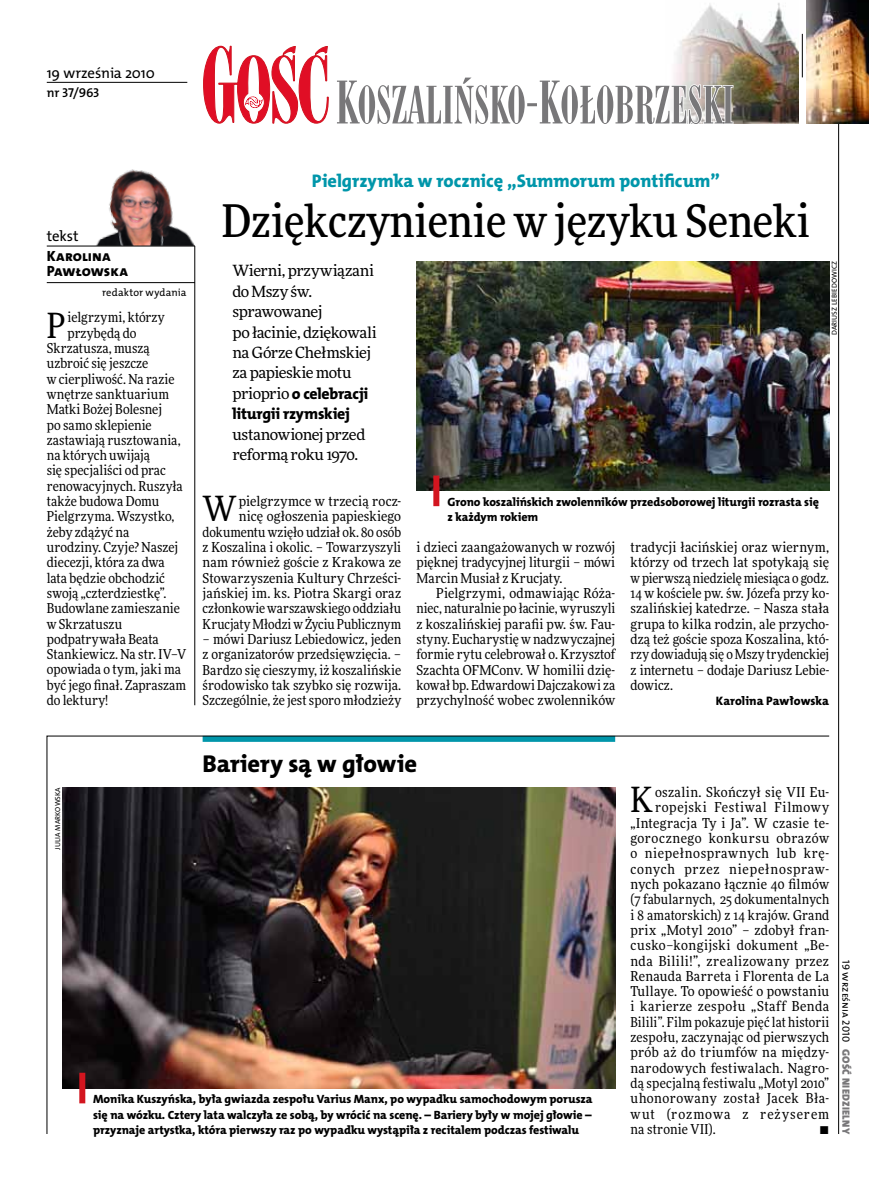
<style>
.page{position:relative;width:893px;height:1191px;background:#fff}
.page>*{position:absolute;margin:0;border:0;box-sizing:border-box;transform-origin:0 0}
.t1{font:500 45px "Freeday Narrow";color:#000}
.t2{font:34.8px "Freeday Narrow News";color:#000}
.t3{font:24.45px "The Mix HP8 Ex Bld";letter-spacing:-.005em;color:#000}
.t4{font:18.3px "The Mix HP8 Ex Bld";color:#0096aa}
.t5{font:15.75px/20.4px "The Mix HP8 Ex Bld";letter-spacing:-.015em;color:#000}
.t6{font:15.45px/20.4px "Freeday News";letter-spacing:-.025em;color:#000}
.t7{font:14.85px "The Mix HP5 Plain";letter-spacing:-.01em;color:#000}
.t8{font:14.85px/15.3px "The Mix HP8 Ex Bld";letter-spacing:.005em;color:#000}
.t9{font:13.65px/15.3px "Freeday Narrow News";letter-spacing:.01em;color:#000;text-align:justify}
.t10{font:13.65px "Freeday Narrow News";letter-spacing:.035em;color:#000}
.t11{font:13.65px "Freeday Narrow News";letter-spacing:.03em;color:#000}
.t12{font:13.65px "Freeday Narrow News";letter-spacing:.04em;color:#000}
.t13{font:13.65px "Freeday Narrow News";letter-spacing:.055em;color:#000}
.t14{font:13.65px "Freeday Narrow News";letter-spacing:.045em;color:#000}
.t15{font:13.65px "Freeday Narrow News";letter-spacing:.065em;color:#000}
.t16{font:12.9px "The Mix HP6 Se Bld";letter-spacing:-.01em;color:#000}
.t17{font:12.3px "The Mix HP8 Ex Bld";color:#000}
.t18{font:12px/15.3px "The Mix HP8 Ex Bld";letter-spacing:-.005em;color:#000;text-align:justify}
.t19{font:10.5px "The Mix HP5 Plain";letter-spacing:.01em;color:#000}
.t20{font:10.5px "The Mix HP9 Blk";letter-spacing:.025em;color:#787779}
.t21{font:7.2px "The Mix HP5 Plain";letter-spacing:.015em;color:#000}
.s1{font-family:"Freeday News";font-size:15.45px}
</style>
<div class="page">
<hr style="left:838px;top:68px;width:1px;height:1066px;background:#000">
<hr style="left:802px;top:34px;width:1px;height:43px;background:#000">
<svg style="left:47px;top:735px;width:783px;height:399px"></svg>
<hr style="left:195px;top:246px;width:1px;height:459px;background:#000">
<img style="left:674px;top:3px;width:124px;height:121px">
<img style="left:806px;top:0;width:63px;height:123px">
<svg style="left:203px;top:46px;width:126px;height:78px"></svg>
<svg style="left:337px;top:78px;width:397px;height:46px"></svg>
<img style="left:76px;top:169px;width:119px;height:77px">
<hr style="left:47px;top:246px;width:148px;height:1px;background:#000">
<hr style="left:47px;top:282px;width:148px;height:1px;background:#000">
<hr style="left:47px;top:82px;width:140px;height:1px;background:#000">
<img style="left:62px;top:787px;width:553px;height:301px">
<div style="left:79px;top:1072px;width:6px;height:31px;background:#d3151f"></div>
<img style="left:416px;top:261px;width:413px;height:230px">
<div style="left:433px;top:475px;width:6px;height:31px;background:#d3151f"></div>
<p class="t7" style="left:47px;top:63px;width:110px">19 września 2010</p>
<p class="t16" style="left:47px;top:85px;width:54px">nr 37/963</p>
<p class="t7" style="left:47px;top:227px;width:33px">tekst</p>
<p class="t8" style="left:47px;top:249px;width:83px">Karolina<br>Pawłowska</p>
<p class="t19" style="left:102px;top:285px;width:86px">redaktor wydania</p>
<h2 class="t2" style="left:47px;top:304px;width:20px">P</h2>
<p class="t9" style="left:68px;top:310px;width:99px">ielgrzymi, którzy</p>
<p class="t9" style="left:68px;top:325px;width:70px">przybędą do</p>
<p class="t9" style="left:47px;top:340px;width:104px">Skrzatusza, muszą</p>
<p class="t9" style="left:47px;top:356px;width:103px">uzbroić się jeszcze</p>
<p class="t9" style="left:47px;top:371px;width:129px">w cierpliwość. Na razie</p>
<p class="t9" style="left:47px;top:386px;width:124px">wnętrze sanktuarium</p>
<p class="t9" style="left:47px;top:401px;width:117px">Matki Bożej Bolesnej</p>
<p class="t9" style="left:47px;top:417px;width:106px">po samo sklepienie</p>
<p class="t9" style="left:47px;top:432px;width:135px">zastawiają rusztowania,</p>
<p class="t9" style="left:47px;top:447px;width:105px">na których uwijają</p>
<p class="t9" style="left:47px;top:463px;width:120px">się specjaliści od prac</p>
<p class="t9" style="left:47px;top:478px;width:138px">renowacyjnych. Ruszyła</p>
<p class="t9" style="left:47px;top:493px;width:114px">także budowa Domu</p>
<p class="t9" style="left:47px;top:509px;width:129px">Pielgrzyma. Wszystko,</p>
<p class="t9" style="left:47px;top:524px;width:84px">żeby zdążyć na</p>
<p class="t9" style="left:47px;top:539px;width:133px">urodziny. Czyje? Naszej</p>
<p class="t9" style="left:47px;top:554px;width:120px">diecezji, która za dwa</p>
<p class="t9" style="left:47px;top:570px;width:120px">lata będzie obchodzić</p>
<p class="t9" style="left:47px;top:585px;width:121px">swoją „czterdziestkę”.</p>
<p class="t9" style="left:47px;top:600px;width:135px">Budowlane zamieszanie</p>
<p class="t9" style="left:47px;top:616px;width:77px">w Skrzatuszu</p>
<p class="t9" style="left:47px;top:631px;width:114px">podpatrywała Beata</p>
<p class="t9" style="left:47px;top:646px;width:141px">Stankiewicz. Na str. IV–V</p>
<p class="t9" style="left:47px;top:662px;width:136px">opowiada o tym, jaki ma</p>
<p class="t9" style="left:47px;top:677px;width:141px">być jego finał. Zapraszam</p>
<p class="t9" style="left:47px;top:692px;width:63px">do lektury!</p>
<h3 class="t4" style="left:312px;top:169px;width:409px">Pielgrzymka w rocznicę „Summorum pontificum”</h3>
<h1 class="t1" style="left:222px;top:193px;width:590px">Dziękczynienie w języku Seneki</h1>
<p class="t6" style="left:232px;top:260px;width:146px">Wierni, przywiązani do Mszy św. sprawowanej<br>po łacinie, dziękowali na Górze Chełmskiej za papieskie motu</p>
<p class="t5" style="left:232px;top:383px;width:138px"><span class="s1">prioprio</span> o celebracji liturgii rzymskiej</p>
<p class="t6" style="left:232px;top:423px;width:134px">ustanowionej przed reformą roku 1970.</p>
<h2 class="t2" style="left:203px;top:488px;width:36px">W</h2>
<p class="t9" style="left:203px;top:493px;width:200px;text-align:right">pielgrzymce w trzecią rocz-<br>nicę ogłoszenia papieskiego dokumentu wzięło udział ok. 80 osób z Koszalina i okolic. – Towarzyszyli nam również goście z Krakowa ze Stowarzyszenia Kultury Chrześci&shy;jańskiej im. ks. Piotra Skargi oraz członkowie warszawskiego oddziału Krucjaty Młodzi w Życiu Publicznym</p>
<p class="t9" style="left:203px;top:631px;width:200px">– mówi Dariusz Lebiedowicz, jeden z organizatorów przedsięwzięcia. – Bardzo się cieszymy, iż koszalińskie środowisko tak szybko się rozwija.<br>Szczególnie, że jest sporo młodzieży</p>
<p class="t21" style="left:830px;top:335px;width:75px;rotate:-90deg">Dariusz Lebiedowicz</p>
<p class="t18" style="left:448px;top:494px;width:373px">Grono koszalińskich zwolenników przedsoborowej liturgii rozrasta się z każdym rokiem</p>
<p class="t9" style="left:417px;top:539px;width:200px">i dzieci zaangażowanych w rozwój pięknej tradycyjnej liturgii – mówi Marcin Musiał z Krucjaty.</p>
<p class="t9" style="left:417px;top:585px;width:200px;text-indent:20px">Pielgrzymi, odmawiając Róża&shy;niec, naturalnie po łacinie, wyruszyli z koszalińskiej parafii pw. św. Fau&shy;styny. Eucharystię w nadzwyczajnej formie rytu celebrował o. Krzysztof Szachta OFMConv. W homilii dzię&shy;kował bp. Edwardowi Dajczakowi za przychylność wobec zwolenników</p>
<p class="t9" style="left:630px;top:539px;width:200px">tradycji łacińskiej oraz wiernym, którzy od trzech lat spotykają się w pierwszą niedzielę miesiąca o godz.<br>14 w kościele pw. św. Józefa przy ko&shy;szalińskiej katedrze. – Nasza stała grupa to kilka rodzin, ale przycho&shy;dzą też goście spoza Koszalina, któ&shy;rzy dowiadują się o Mszy trydenckiej z internetu – dodaje Dariusz Lebie&shy;dowicz.</p>
<p class="t17" style="left:716px;top:693px;width:115px">Karolina Pawłowska</p>
<h3 class="t3" style="left:203px;top:747px;width:216px">Bariery są w głowie</h3>
<p class="t21" style="left:53px;top:850px;width:64px;rotate:-90deg">Julia Markowska</p>
<p class="t18" style="left:93px;top:1091px;width:501px">Monika Kuszyńska, była gwiazda zespołu Varius Manx, po wypadku samochodowym porusza się na wózku. Cztery lata walczyła ze sobą, by wrócić na scenę. – Bariery były w mojej głowie – przyznaje artystka, która pierwszy raz po wypadku wystąpiła z recitalem podczas festiwalu</p>
<h2 class="t2" style="left:630px;top:778px;width:24px">K</h2>
<p class="t9" style="left:655px;top:784px;width:176px">oszalin. Skończył się VII Eu-</p>
<p class="t14" style="left:655px;top:799px;width:176px">ropejski Festiwal Filmowy</p>
<p class="t9" style="left:630px;top:815px;width:200px">„Integracja Ty i Ja”. W czasie te-</p>
<p class="t12" style="left:630px;top:829px;width:200px">gorocznego konkursu obrazów</p>
<p class="t12" style="left:630px;top:845px;width:200px">o niepełnosprawnych lub krę-</p>
<p class="t13" style="left:630px;top:860px;width:200px">conych przez niepełnospraw-</p>
<p class="t9" style="left:630px;top:876px;width:200px">nych pokazano łącznie 40 filmów</p>
<p class="t9" style="left:630px;top:891px;width:200px">(7 fabularnych, 25 dokumentalnych</p>
<p class="t9" style="left:630px;top:907px;width:200px">i 8 amatorskich) z 14 krajów. Grand</p>
<p class="t9" style="left:630px;top:922px;width:200px">prix „Motyl 2010” – zdobył fran-</p>
<p class="t11" style="left:630px;top:937px;width:200px">cusko–kongijski dokument „Be-</p>
<p class="t10" style="left:630px;top:952px;width:200px">nda Bilili!”, zrealizowany przez</p>
<p class="t9" style="left:630px;top:968px;width:200px">Renauda Barreta i Florenta de La</p>
<p class="t9" style="left:630px;top:983px;width:200px">Tullaye. To opowieść o powstaniu</p>
<p class="t10" style="left:630px;top:998px;width:200px">i karierze zespołu „Staff Benda</p>
<p class="t9" style="left:630px;top:1014px;width:200px">Bilili”. Film pokazuje pięć lat historii</p>
<p class="t9" style="left:630px;top:1029px;width:200px">zespołu, zaczynając od pierwszych</p>
<p class="t11" style="left:630px;top:1044px;width:200px">prób aż do triumfów na między-</p>
<p class="t11" style="left:630px;top:1059px;width:200px">narodowych festiwalach. Nagro-</p>
<p class="t9" style="left:630px;top:1075px;width:200px">dą specjalną festiwalu „Motyl 2010”</p>
<p class="t10" style="left:630px;top:1090px;width:200px">uhonorowany został Jacek Bła-</p>
<p class="t15" style="left:630px;top:1105px;width:200px">wut (rozmowa z reżyserem</p>
<p class="t9" style="left:630px;top:1121px;width:87px">na stronie VII).</p>
<p class="t9" style="left:820px;top:1121px;width:11px">•</p>
<p class="t19" style="left:853px;top:960px;width:84px;rotate:90deg">19 września 2010</p>
<p class="t20" style="left:853px;top:1049px;width:86px;rotate:90deg">Gość Niedzielny</p>
</div>
